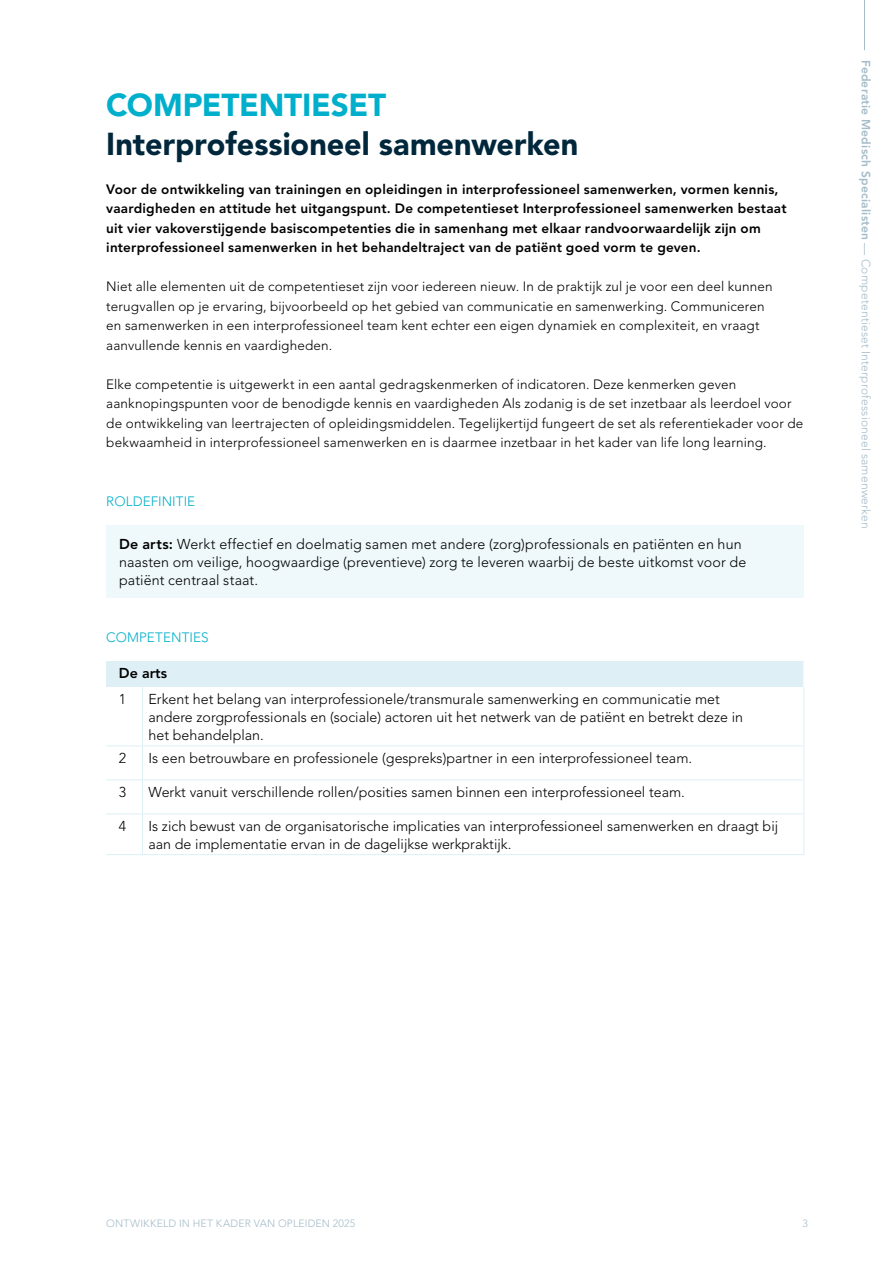
<style>
.page{position:relative;width:893px;height:1263px;background:#fff}
.page>*{position:absolute;margin:0;border:0;box-sizing:border-box;transform-origin:0 0}
.t1{font:900 31.5px "Avenir LT Std";color:#00273b}
.t2{font:900 31.5px "Avenir LT Std";letter-spacing:-.01em;color:#00afcb}
.t3{font:300 14.25px/18px "Avenir LT Std";color:#000}
.t4{font:800 14.25px "Avenir LT Std";color:#000}
.t5{font:300 13.5px/19.5px "Avenir LT Std";letter-spacing:.01em;color:#000}
.t6{font:800 13.5px/19.5px "Avenir LT Std";letter-spacing:.015em;color:#000}
.t7{font:300 13.5px "Avenir LT Std";letter-spacing:.005em;color:#00afcb}
.t8{font:300 12px "Avenir LT Std";letter-spacing:.015em;color:#a5bcc9}
.t9{font:300 10.5px "Avenir LT Std";letter-spacing:.02em;color:#a5bcc9}
.s1{font-weight:800}
.s2{font-weight:400}
</style>
<div class="page">
<hr style="left:864px;top:0;width:1px;height:50px;background:#a5bcc9">
<div style="left:106px;top:662px;width:698px;height:25px;background:#def0f6"></div>
<svg style="left:803px;top:662px;width:1px;height:25px"></svg>
<hr style="left:142px;top:687px;width:1px;height:58px;background:#def0f6">
<hr style="left:803px;top:687px;width:1px;height:58px;background:#def0f6">
<hr style="left:106px;top:745px;width:36px;height:1px;background:#def0f6">
<hr style="left:142px;top:745px;width:662px;height:1px;background:#def0f6">
<hr style="left:142px;top:746px;width:1px;height:33px;background:#def0f6">
<hr style="left:803px;top:746px;width:1px;height:33px;background:#def0f6">
<hr style="left:106px;top:779px;width:36px;height:1px;background:#def0f6">
<hr style="left:142px;top:779px;width:662px;height:1px;background:#def0f6">
<hr style="left:142px;top:780px;width:1px;height:33px;background:#def0f6">
<hr style="left:803px;top:780px;width:1px;height:33px;background:#def0f6">
<hr style="left:106px;top:813px;width:36px;height:1px;background:#def0f6">
<hr style="left:142px;top:813px;width:662px;height:1px;background:#def0f6">
<hr style="left:142px;top:814px;width:1px;height:40px;background:#def0f6">
<hr style="left:803px;top:814px;width:1px;height:40px;background:#def0f6">
<hr style="left:106px;top:854px;width:36px;height:1px;background:#def0f6">
<hr style="left:142px;top:854px;width:662px;height:1px;background:#def0f6">
<div style="left:106px;top:525px;width:698px;height:72px;background:#eff8fb"></div>
<h1 class="t2" style="left:106px;top:86px;width:281px">COMPETENTIESET</h1>
<h1 class="t1" style="left:106px;top:125px;width:473px">Interprofessioneel samenwerken</h1>
<p class="t6" style="left:106px;top:179px;width:682px">Voor de ontwikkeling van trainingen en opleidingen in interprofessioneel samenwerken, vormen kennis, vaardigheden en attitude het uitgangspunt. De competentieset Interprofessioneel samenwerken bestaat uit vier vakoverstijgende basiscompetenties die in samenhang met elkaar randvoorwaardelijk zijn om interprofessioneel samenwerken in het behandeltraject van de patiënt goed vorm te geven.</p>
<p class="t5" style="left:106px;top:277px;width:668px">Niet alle elementen uit de competentieset zijn voor iedereen nieuw. In de praktijk zul je voor een deel kunnen terugvallen op je ervaring, bijvoorbeeld op het gebied van communicatie en samenwerking. Communiceren en samenwerken in een interprofessioneel team kent echter een eigen dynamiek en complexiteit, en vraagt aanvullende kennis en vaardigheden.</p>
<p class="t5" style="left:106px;top:374px;width:699px">Elke competentie is uitgewerkt in een aantal gedragskenmerken of indicatoren. Deze kenmerken geven aanknopingspunten voor de benodigde kennis en vaardigheden Als zodanig is de set inzetbaar als leerdoel voor de ontwikkeling van leertrajecten of opleidingsmiddelen. Tegelijkertijd fungeert de set als referentiekader voor de bekwaamheid in interprofessioneel samenwerken en is daarmee inzetbaar in het kader van life long learning.</p>
<p class="t7" style="left:106px;top:493px;width:91px">ROLDEFINITIE</p>
<p class="t3" style="left:119px;top:535px;width:629px"><span class="s1">De arts:</span> Werkt effectief en doelmatig samen met andere (zorg)professionals en patiënten en hun naasten om veilige, hoogwaardige (preventieve) zorg te leveren waarbij de beste uitkomst voor de patiënt centraal staat.</p>
<p class="t7" style="left:106px;top:629px;width:104px">COMPETENTIES</p>
<p class="t4" style="left:119px;top:665px;width:50px">De arts</p>
<p class="t3" style="left:119px;top:690px;width:9px">1</p>
<p class="t3" style="left:148px;top:690px;width:596px">Erkent het belang van interprofessionele/transmurale samenwerking en communicatie met andere zorgprofessionals en (sociale) actoren uit het netwerk van de patiënt en betrekt deze in het behandelplan.</p>
<p class="t3" style="left:119px;top:749px;width:9px">2</p>
<p class="t3" style="left:148px;top:749px;width:545px">Is een betrouwbare en professionele (gespreks)partner in een interprofessioneel team.</p>
<p class="t3" style="left:119px;top:783px;width:9px">3</p>
<p class="t3" style="left:148px;top:783px;width:538px">Werkt vanuit verschillende rollen/posities samen binnen een interprofessioneel team.</p>
<p class="t3" style="left:119px;top:817px;width:9px">4</p>
<p class="t3" style="left:148px;top:817px;width:631px">Is zich bewust van de organisatorische implicaties van interprofessioneel samenwerken en draagt bij aan de implementatie ervan in de dagelijkse werkpraktijk.</p>
<p class="t8" style="left:873px;top:60px;width:471px;rotate:90deg"><span class="s1">Federatie Medisch Specialisten</span> <span class="s2">—</span> Competentieset Interprofessioneel samenwerken</p>
<p class="t9" style="left:106px;top:1217px;width:251px">ONTWIKKELD IN HET KADER VAN OPLEIDEN 2025</p>
<p class="t9" style="left:802px;top:1217px;width:7px">3</p>
</div>
